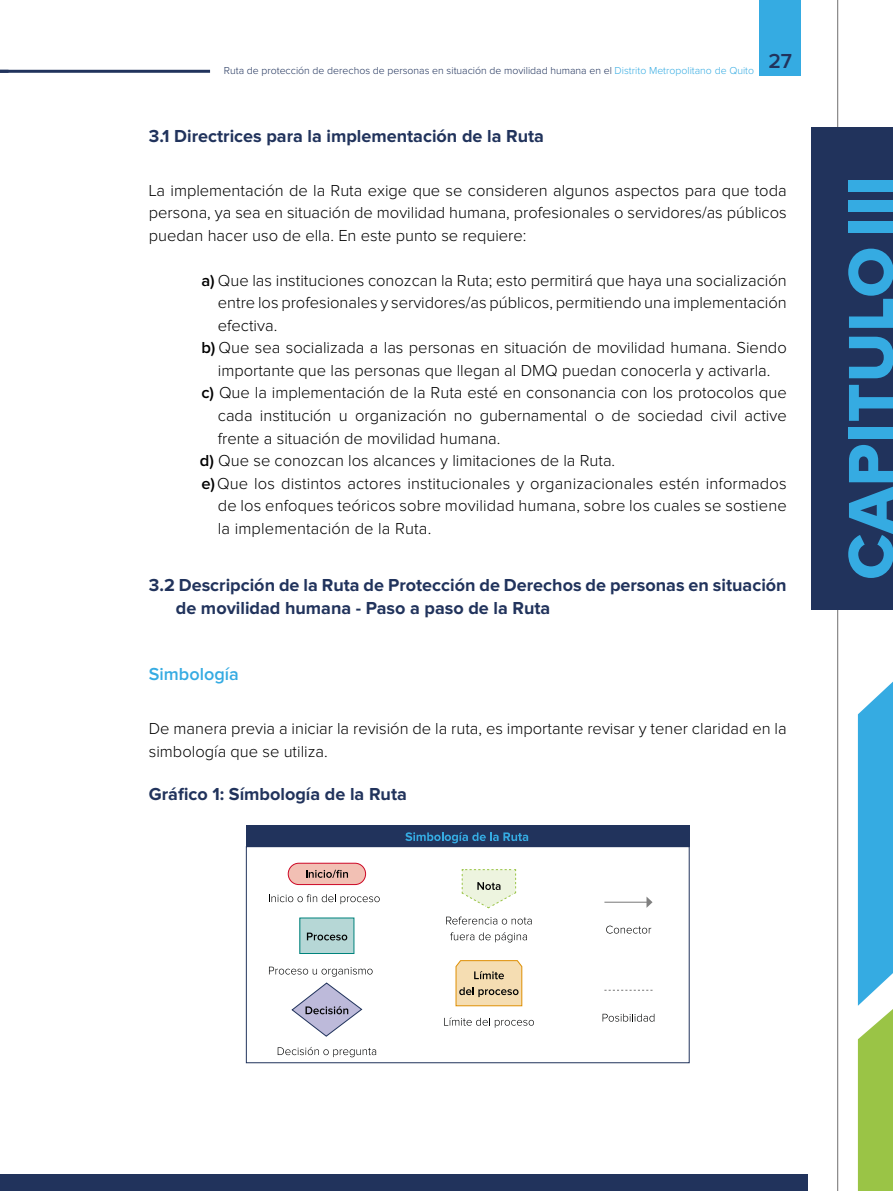
<style>
.page{position:relative;width:893px;height:1191px;background:#fff}
.page>*{position:absolute;margin:0;border:0;box-sizing:border-box;transform-origin:0 0}
.t1{font:66px "Proxima Nova Extrabld";letter-spacing:.015em;color:#35abe2}
.t2{font:600 21px "Proxima Nova";color:#21335c}
.t3{font:700 18px/22.5px "Proxima Nova";color:#21335c}
.t4{font:600 18px "Proxima Nova";color:#35abe2}
.t5{font:300 16.5px/22.5px "Proxima Nova";color:#000;text-align:justify}
.t6{font:300 10.5px "Proxima Nova";color:#21335c}
.s1{color:#35abe2}
.s2{font-weight:600}
</style>
<div class="page">
<div style="left:759px;top:0;width:42px;height:76px;background:#35abe2"></div>
<svg style="left:858px;top:681px;width:35px;height:510px;background:#6abbb1"></svg>
<hr style="left:0;top:70px;width:210px;height:3px;background:#21335c">
<hr style="left:837px;top:0;width:1px;height:1191px;background:#706f6f">
<div style="left:0;top:1174px;width:808px;height:17px;background:#21335c"></div>
<div style="left:300px;top:918px;width:54px;height:35px;background:#b6d7d6"></div>
<div style="left:299px;top:917px;width:55px;height:37px;border:1px solid #00837c"></div>
<div style="left:288px;top:863px;width:78px;height:21px;background:#f2c0b4;border-radius:11px"></div>
<div style="left:288px;top:862px;width:78px;height:23px;border:1px solid #cd0926;border-radius:11px"></div>
<svg style="left:306px;top:869px;width:42px;height:9px"></svg>
<svg style="left:269px;top:894px;width:111px;height:10px"></svg>
<svg style="left:446px;top:916px;width:86px;height:8px"></svg>
<svg style="left:450px;top:932px;width:77px;height:10px"></svg>
<svg style="left:606px;top:925px;width:45px;height:8px"></svg>
<svg style="left:603px;top:1013px;width:51px;height:8px"></svg>
<svg style="left:444px;top:1017px;width:90px;height:10px"></svg>
<div style="left:246px;top:825px;width:444px;height:21px;background:#21335c"></div>
<div style="left:246px;top:846px;width:444px;height:217px;border:1px solid #21335c"></div>
<svg style="left:405px;top:832px;width:123px;height:11px"></svg>
<svg style="left:307px;top:932px;width:40px;height:8px"></svg>
<svg style="left:269px;top:966px;width:104px;height:10px"></svg>
<svg style="left:291px;top:982px;width:72px;height:55px"></svg>
<svg style="left:278px;top:1047px;width:98px;height:10px"></svg>
<svg style="left:461px;top:869px;width:55px;height:39px"></svg>
<svg style="left:455px;top:960px;width:68px;height:46px;background:#e0c79b"></svg>
<hr style="left:604px;top:901px;width:43px;height:1px;background:#808080">
<svg style="left:646px;top:896px;width:6px;height:12px"></svg>
<svg style="left:604px;top:989px;width:48px;height:1px"></svg>
<div style="left:812px;top:128px;width:81px;height:482px;background:#21335c"></div>
<p class="t6" style="left:224px;top:64px;width:532px">Ruta de protección de derechos de personas en situación de movilidad humana en el <span class="s1">Distrito Metropolitano de Quito</span></p>
<p class="t2" style="left:768px;top:49px;width:25px">27</p>
<p class="t3" style="left:149px;top:125px;width:397px">3.1 Directrices para la implementación de la Ruta</p>
<p class="t5" style="left:149px;top:179px;width:639px">La implementación de la Ruta exige que se consideren algunos aspectos para que toda persona, ya sea en situación de movilidad humana, profesionales o servidores/as públicos puedan hacer uso de ella. En este punto se requiere:</p>
<p class="t5" style="left:201px;top:269px;width:587px"><span class="s2">a)</span> Que las instituciones conozcan la Ruta; esto permitirá que haya una socialización</p>
<p class="t5" style="left:218px;top:292px;width:570px">entre los profesionales y servidores/as públicos, permitiendo una implementación</p>
<p class="t5" style="left:218px;top:314px;width:61px">efectiva.</p>
<p class="t5" style="left:201px;top:337px;width:587px"><span class="s2">b)</span> Que sea socializada a las personas en situación de movilidad humana. Siendo</p>
<p class="t5" style="left:218px;top:359px;width:554px">importante que las personas que llegan al DMQ puedan conocerla y activarla.</p>
<p class="t5" style="left:201px;top:382px;width:587px"><span class="s2">c)</span> Que la implementación de la Ruta esté en consonancia con los protocolos que</p>
<p class="t5" style="left:218px;top:404px;width:570px">cada institución u organización no gubernamental o de sociedad civil active</p>
<p class="t5" style="left:218px;top:427px;width:284px">frente a situación de movilidad humana.</p>
<p class="t5" style="left:200px;top:449px;width:417px"><span class="s2">d)</span> Que se conozcan los alcances y limitaciones de la Ruta.</p>
<p class="t5" style="left:201px;top:472px;width:587px"><span class="s2">e)</span> Que los distintos actores institucionales y organizacionales estén informados</p>
<p class="t5" style="left:218px;top:494px;width:570px">de los enfoques teóricos sobre movilidad humana, sobre los cuales se sostiene</p>
<p class="t5" style="left:218px;top:517px;width:215px">la implementación de la Ruta.</p>
<p class="t3" style="left:176px;top:574px;width:612px;text-indent:-27px">3.2 Descripción de la Ruta de Protección de Derechos de personas en situación de movilidad humana - Paso a paso de la Ruta</p>
<p class="t4" style="left:149px;top:664px;width:91px">Simbología</p>
<p class="t5" style="left:149px;top:718px;width:639px">De manera previa a iniciar la revisión de la ruta, es importante revisar y tener claridad en la simbología que se utiliza.</p>
<p class="t3" style="left:149px;top:783px;width:259px">Gráfico 1: Símbología de la Ruta</p>
<h1 class="t1" style="left:833px;top:579px;width:405px;rotate:-90deg">CAPITULO III</h1>
</div>
